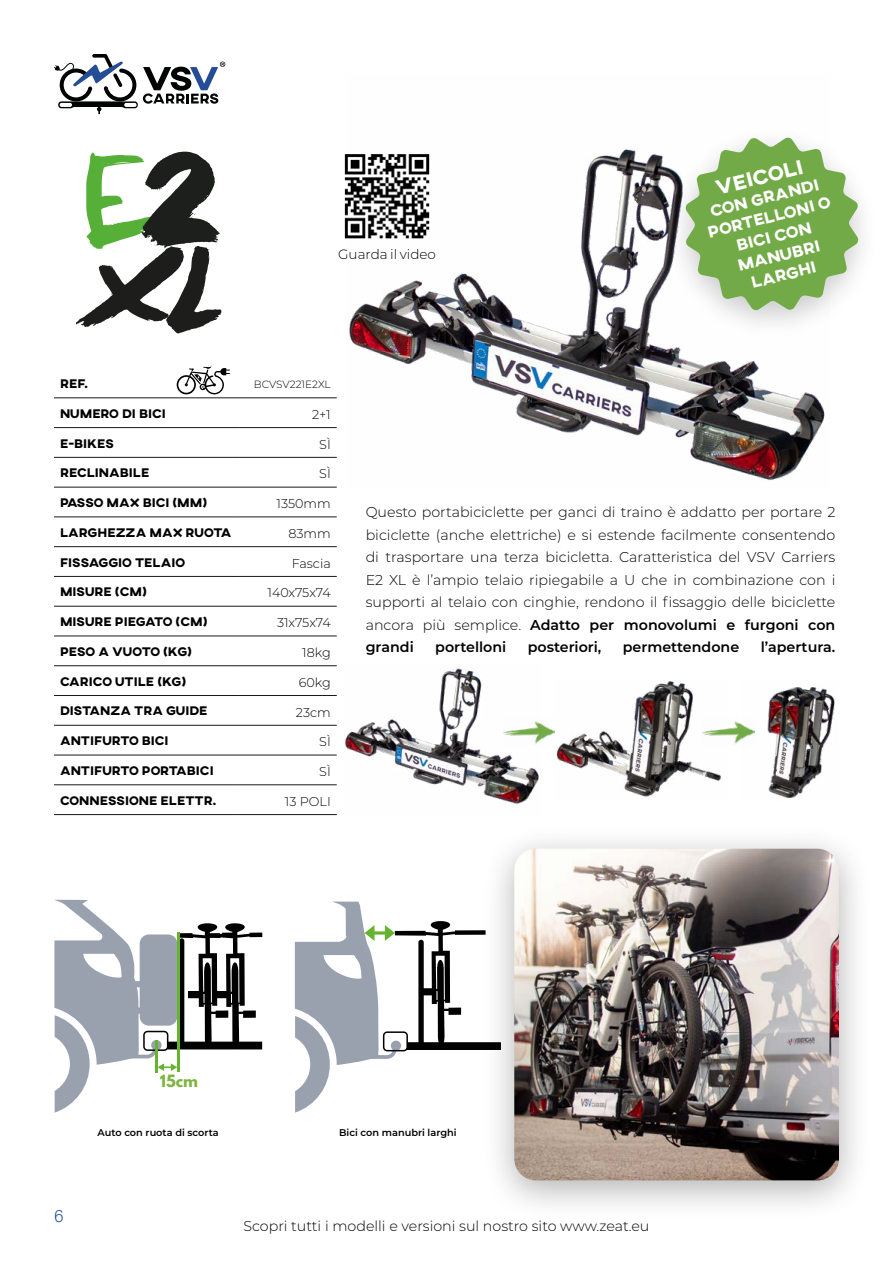
<style>
.page{position:relative;width:893px;height:1263px;background:#fff}
.page>*{position:absolute;margin:0;border:0;box-sizing:border-box;transform-origin:0 0}
.t1{font:800 21px "AXIS";color:#fff}
.t2{font:18px "Acumin Variable Concept";color:#264d96}
.t3{font:800 16.5px/19.8px "AXIS";color:#fff;text-align:center}
.t4{font:700 15px "Hussar";color:#7db53f}
.t5{font:300 14.25px/22.5px "Montserrat";color:#020203;text-align:justify}
.t6{font:600 14.25px "Montserrat";color:#020203}
.t7{font:300 13.5px "Montserrat";color:#020203}
.t8{font:800 12.75px "AXIS";color:#000}
.t9{font:300 12.75px "Montserrat";color:#020203}
.t10{font:300 10.5px "Montserrat";color:#020203}
.t11{font:600 9.75px "Montserrat";color:#000}
.s1{font-weight:600}
</style>
<div class="page">
<div style="left:481px;top:824px;width:391px;height:398px;background:#000;opacity:.3"></div>
<img style="left:514px;top:849px;width:325px;height:331px">
<img style="left:349px;top:149px;width:476px;height:331px">
<svg style="left:76px;top:152px;width:145px;height:181px"></svg>
<hr style="left:54px;top:397px;width:185px;height:1px;background:#1a1a1a">
<hr style="left:239px;top:397px;width:98px;height:1px;background:#1a1a1a">
<hr style="left:54px;top:427px;width:185px;height:1px;background:#1a1a1a">
<hr style="left:239px;top:427px;width:98px;height:1px;background:#1a1a1a">
<hr style="left:54px;top:457px;width:185px;height:1px;background:#1a1a1a">
<hr style="left:239px;top:457px;width:98px;height:1px;background:#1a1a1a">
<hr style="left:54px;top:487px;width:185px;height:1px;background:#1a1a1a">
<hr style="left:239px;top:487px;width:98px;height:1px;background:#1a1a1a">
<hr style="left:54px;top:516px;width:185px;height:1px;background:#1a1a1a">
<hr style="left:239px;top:516px;width:98px;height:1px;background:#1a1a1a">
<hr style="left:54px;top:606px;width:185px;height:1px;background:#1a1a1a">
<hr style="left:239px;top:606px;width:98px;height:1px;background:#1a1a1a">
<hr style="left:54px;top:636px;width:185px;height:1px;background:#1a1a1a">
<hr style="left:239px;top:636px;width:98px;height:1px;background:#1a1a1a">
<hr style="left:54px;top:665px;width:185px;height:1px;background:#1a1a1a">
<hr style="left:239px;top:665px;width:98px;height:1px;background:#1a1a1a">
<hr style="left:54px;top:695px;width:185px;height:1px;background:#1a1a1a">
<hr style="left:239px;top:695px;width:98px;height:1px;background:#1a1a1a">
<hr style="left:54px;top:725px;width:185px;height:1px;background:#1a1a1a">
<hr style="left:239px;top:725px;width:98px;height:1px;background:#1a1a1a">
<hr style="left:54px;top:755px;width:185px;height:1px;background:#1a1a1a">
<hr style="left:239px;top:755px;width:98px;height:1px;background:#1a1a1a">
<hr style="left:54px;top:784px;width:185px;height:1px;background:#1a1a1a">
<hr style="left:239px;top:784px;width:98px;height:1px;background:#1a1a1a">
<hr style="left:54px;top:814px;width:185px;height:1px;background:#1a1a1a">
<hr style="left:239px;top:814px;width:98px;height:1px;background:#1a1a1a">
<hr style="left:54px;top:546px;width:185px;height:1px;background:#1a1a1a">
<hr style="left:239px;top:546px;width:98px;height:1px;background:#1a1a1a">
<hr style="left:54px;top:576px;width:185px;height:1px;background:#1a1a1a">
<hr style="left:239px;top:576px;width:98px;height:1px;background:#1a1a1a">
<svg style="left:177px;top:366px;width:53px;height:28px"></svg>
<svg style="left:54px;top:54px;width:171px;height:60px"></svg>
<img style="left:344px;top:152px;width:88px;height:89px">
<div style="left:663px;top:124px;width:217px;height:217px;background:#000;opacity:.2"></div>
<svg style="left:685px;top:137px;width:174px;height:174px"></svg>
<img style="left:345px;top:668px;width:194px;height:136px">
<img style="left:556px;top:681px;width:165px;height:116px">
<img style="left:754px;top:687px;width:81px;height:111px">
<img style="left:503px;top:717px;width:52px;height:29px">
<img style="left:703px;top:717px;width:51px;height:29px">
<svg style="left:54px;top:900px;width:208px;height:212px"></svg>
<hr style="left:155px;top:1040px;width:2px;height:32px;background:#65b32e">
<hr style="left:177px;top:932px;width:3px;height:140px;background:#65b32e">
<svg style="left:295px;top:901px;width:206px;height:211px"></svg>
<p class="t7" style="left:338px;top:245px;width:99px">Guarda il video</p>
<h1 class="t1" style="left:712px;top:174px;width:91px;rotate:-14deg">VEICOLI</h1>
<p class="t3" style="left:701px;top:204px;width:127px;rotate:-14deg">CON GRANDI<br>PORTELLONI O<br>BICI CON<br>MANUBRI<br>LARGHI</p>
<p class="t8" style="left:60px;top:375px;width:29px">REF.</p>
<p class="t10" style="left:254px;top:377px;width:78px">BCVSV221E2XL</p>
<p class="t8" style="left:60px;top:405px;width:107px">NUMERO DI BICI</p>
<p class="t9" style="left:312px;top:406px;width:20px">2+1</p>
<p class="t8" style="left:60px;top:435px;width:56px">E-BIKES</p>
<p class="t9" style="left:319px;top:435px;width:13px">SÌ</p>
<p class="t8" style="left:60px;top:464px;width:91px">RECLINABILE</p>
<p class="t9" style="left:319px;top:465px;width:13px">SÌ</p>
<p class="t8" style="left:60px;top:494px;width:149px">PASSO MAX BICI (MM)</p>
<p class="t9" style="left:277px;top:495px;width:56px">1350mm</p>
<p class="t8" style="left:60px;top:524px;width:173px">LARGHEZZA MAX RUOTA</p>
<p class="t9" style="left:288px;top:525px;width:44px">83mm</p>
<p class="t8" style="left:60px;top:554px;width:127px">FISSAGGIO TELAIO</p>
<p class="t9" style="left:292px;top:554px;width:41px">Fascia</p>
<p class="t8" style="left:60px;top:584px;width:88px">MISURE (CM)</p>
<p class="t9" style="left:268px;top:584px;width:65px">140x75x74</p>
<p class="t8" style="left:60px;top:613px;width:149px">MISURE PIEGATO (CM)</p>
<p class="t9" style="left:277px;top:614px;width:55px">31x75x74</p>
<p class="t8" style="left:60px;top:643px;width:134px">PESO A VUOTO (KG)</p>
<p class="t9" style="left:302px;top:644px;width:30px">18kg</p>
<p class="t8" style="left:60px;top:673px;width:128px">CARICO UTILE (KG)</p>
<p class="t9" style="left:299px;top:673px;width:33px">60kg</p>
<p class="t8" style="left:60px;top:703px;width:149px">DISTANZA TRA GUIDE</p>
<p class="t9" style="left:296px;top:703px;width:36px">23cm</p>
<p class="t8" style="left:60px;top:732px;width:110px">ANTIFURTO BICI</p>
<p class="t9" style="left:319px;top:733px;width:13px">SÌ</p>
<p class="t8" style="left:60px;top:762px;width:155px">ANTIFURTO PORTABICI</p>
<p class="t9" style="left:319px;top:763px;width:13px">SÌ</p>
<p class="t8" style="left:60px;top:792px;width:158px">CONNESSIONE ELETTR.</p>
<p class="t9" style="left:285px;top:793px;width:47px">13 POLI</p>
<p class="t5" style="left:366px;top:500px;width:471px">Questo portabiciclette per ganci di traino è addatto per portare 2 biciclette (anche elettriche) e si estende facilmente consentendo di trasportare una terza bicicletta. Caratteristica del VSV Carriers E2 XL è l’ampio telaio ripiegabile a U che in combinazione con i supporti al telaio con cinghie, rendono il fissaggio delle biciclette ancora più semplice. <span class="s1">Adatto per monovolumi e furgoni con grandi</span></p>
<p class="t6" style="left:435px;top:637px;width:73px">portelloni</p>
<p class="t6" style="left:528px;top:637px;width:75px">posteriori,</p>
<p class="t6" style="left:623px;top:637px;width:118px">permettendone</p>
<p class="t6" style="left:761px;top:637px;width:76px">l’apertura.</p>
<p class="t4" style="left:160px;top:1069px;width:40px">15cm</p>
<p class="t2" style="left:54px;top:1203px;width:11px">6</p>
<p class="t11" style="left:98px;top:1126px;width:123px">Auto con ruota di scorta</p>
<p class="t11" style="left:339px;top:1126px;width:119px">Bici con manubri larghi</p>
<p class="t5" style="left:243px;top:1214px;width:407px">Scopri tutti i modelli e versioni sul nostro sito www.zeat.eu</p>
</div>
